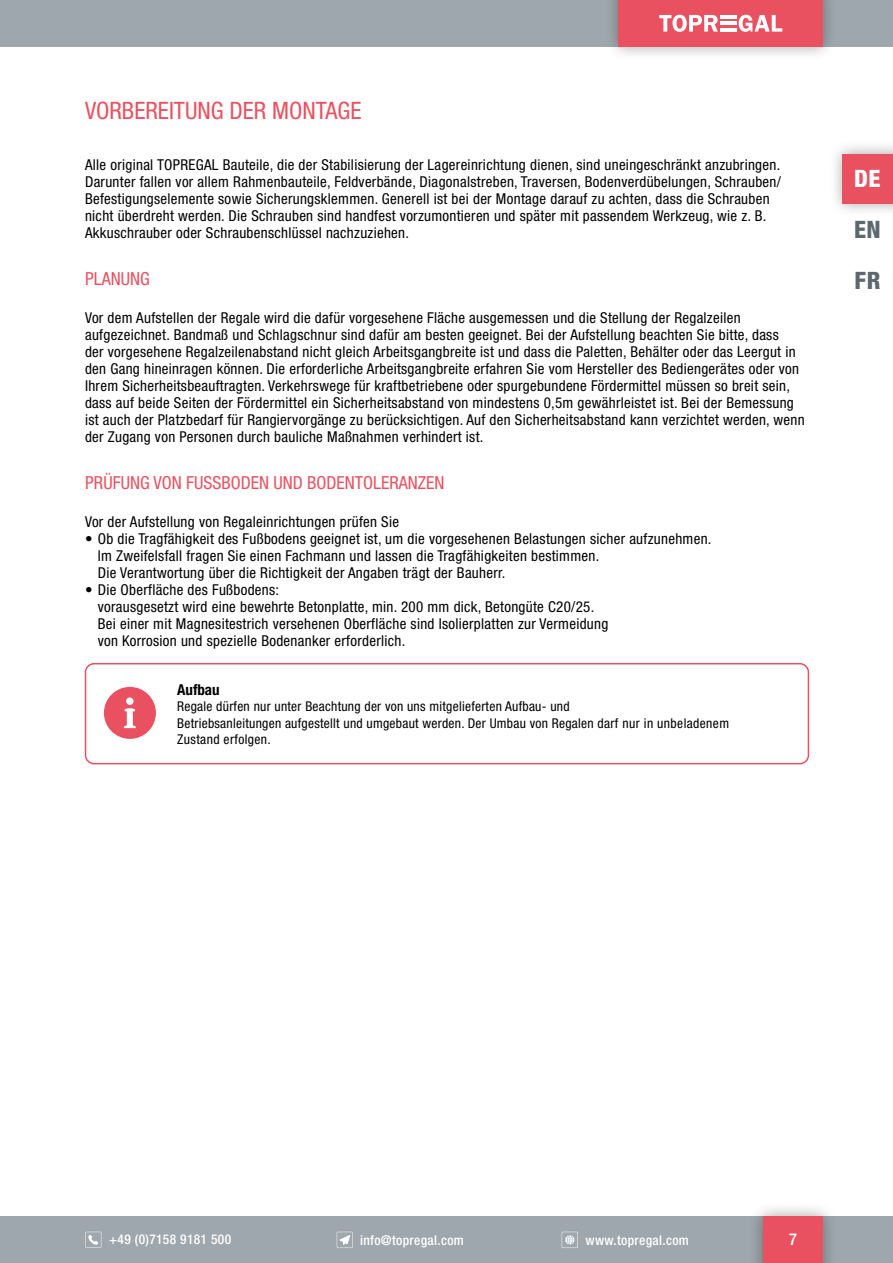
<style>
.page{position:relative;width:893px;height:1263px;background:#fff}
.page>*{position:absolute;margin:0;border:0;box-sizing:border-box;transform-origin:0 0}
.t1{font:condensed 24px "Helvetica Neue LT Pro";color:#ea5160}
.t2{font:800 condensed 24px/51px "Helvetica Neue LT Pro";color:#5c686e}
.t3{font:800 condensed 24px "Helvetica Neue LT Pro";color:#fff}
.t4{font:condensed 18px "Helvetica Neue LT Pro";color:#ea5160}
.t5{font:500 condensed 16.5px "Helvetica Neue LT Pro";color:#fff}
.t6{font:condensed 15px/17px "Helvetica Neue LT Pro";letter-spacing:.02em;color:#000}
.t7{font:700 condensed 15px "Helvetica Neue LT Pro";color:#000}
.t8{font:condensed 13.5px/16.5px "Helvetica Neue LT Pro";letter-spacing:.02em;color:#000}
.t9{font:500 condensed 13.5px "Helvetica Neue LT Pro";letter-spacing:.025em;color:#fff}
</style>
<div class="page">
<div style="left:0;top:1216px;width:893px;height:47px;background:#9ea7ad"></div>
<svg style="left:562px;top:1232px;width:16px;height:16px"></svg>
<svg style="left:337px;top:1232px;width:16px;height:16px"></svg>
<svg style="left:85px;top:1232px;width:16px;height:16px"></svg>
<div style="left:0;top:0;width:893px;height:47px;background:#9ea7ad"></div>
<div style="left:604px;top:0;width:233px;height:61px;background:#000;opacity:.35"></div>
<div style="left:619px;top:0;width:204px;height:47px;background:#ea5160"></div>
<div style="left:749px;top:1202px;width:88px;height:61px;background:#000;opacity:.35"></div>
<div style="left:763px;top:1216px;width:60px;height:47px;background:#ea5160"></div>
<div style="left:829px;top:139px;width:64px;height:78px;background:#000;opacity:.35"></div>
<div style="left:843px;top:154px;width:50px;height:49px;background:#ea5160"></div>
<svg style="left:659px;top:15px;width:59px;height:17px"></svg>
<svg style="left:739px;top:15px;width:43px;height:17px"></svg>
<hr style="left:720px;top:15px;width:16px;height:3px;background:#fff">
<hr style="left:720px;top:22px;width:16px;height:3px;background:#fff">
<hr style="left:720px;top:28px;width:16px;height:4px;background:#fff">
<div style="left:85px;top:663px;width:724px;height:101px;border:2px solid #ea5160;border-radius:9px"></div>
<svg style="left:104px;top:687px;width:52px;height:52px"></svg>
<h1 class="t1" style="left:85px;top:96px;width:278px">VORBEREITUNG DER MONTAGE</h1>
<p class="t6" style="left:85px;top:156px;width:697px">Alle original TOPREGAL Bauteile, die der Stabilisierung der Lagereinrichtung dienen, sind uneingeschränkt anzubringen.<br>Darunter fallen vor allem Rahmenbauteile, Feldverbände, Diagonalstreben, Traversen, Bodenverdübelungen, Schrauben/ Befestigungselemente sowie Sicherungsklemmen. Generell ist bei der Montage darauf zu achten, dass die Schrauben nicht überdreht werden. Die Schrauben sind handfest vorzumontieren und später mit passendem Werkzeug, wie z. B.<br>Akkuschrauber oder Schraubenschlüssel nachzuziehen.</p>
<p class="t4" style="left:85px;top:268px;width:66px">PLANUNG</p>
<p class="t6" style="left:85px;top:309px;width:721px">Vor dem Aufstellen der Regale wird die dafür vorgesehene Fläche ausgemessen und die Stellung der Regalzeilen aufgezeichnet. Bandmaß und Schlagschnur sind dafür am besten geeignet. Bei der Aufstellung beachten Sie bitte, dass<br>der vorgesehene Regalzeilenabstand nicht gleich Arbeitsgangbreite ist und dass die Paletten, Behälter oder das Leergut in den Gang hineinragen können. Die erforderliche Arbeitsgangbreite erfahren Sie vom Hersteller des Bediengerätes oder von Ihrem Sicherheitsbeauftragten. Verkehrswege für kraftbetriebene oder spurgebundene Fördermittel müssen so breit sein, dass auf beide Seiten der Fördermittel ein Sicherheitsabstand von mindestens 0,5m gewährleistet ist. Bei der Bemessung ist auch der Platzbedarf für Rangiervorgänge zu berücksichtigen. Auf den Sicherheitsabstand kann verzichtet werden, wenn der Zugang von Personen durch bauliche Maßnahmen verhindert ist.</p>
<p class="t4" style="left:85px;top:472px;width:361px">PRÜFUNG VON FUSSBODEN UND BODENTOLERANZEN</p>
<p class="t6" style="left:85px;top:513px;width:316px">Vor der Aufstellung von Regaleinrichtungen prüfen Sie</p>
<p class="t6" style="left:98px;top:530px;width:615px;text-indent:-13px">• Ob die Tragfähigkeit des Fußbodens geeignet ist, um die vorgesehenen Belastungen sicher aufzunehmen.<br>Im Zweifelsfall fragen Sie einen Fachmann und lassen die Tragfähigkeiten bestimmen.<br>Die Verantwortung über die Richtigkeit der Angaben trägt der Bauherr.</p>
<p class="t6" style="left:98px;top:581px;width:512px;text-indent:-13px">• Die Oberfläche des Fußbodens:<br>vorausgesetzt wird eine bewehrte Betonplatte, min. 200 mm dick, Betongüte C20/25.<br>Bei einer mit Magnesitestrich versehenen Oberfläche sind Isolierplatten zur Vermeidung von Korrosion und spezielle Bodenanker erforderlich.</p>
<p class="t7" style="left:177px;top:680px;width:44px">Aufbau</p>
<p class="t8" style="left:177px;top:698px;width:553px">Regale dürfen nur unter Beachtung der von uns mitgelieferten Aufbau- und<br>Betriebsanleitungen aufgestellt und umgebaut werden. Der Umbau von Regalen darf nur in unbeladenem<br>Zustand erfolgen.</p>
<h1 class="t3" style="left:854px;top:164px;width:28px">DE</h1>
<h1 class="t2" style="left:854px;top:204px;width:28px">EN<br>FR</h1>
<p class="t9" style="left:109px;top:1231px;width:123px">+49 (0)7158 9181 500</p>
<p class="t9" style="left:360px;top:1232px;width:105px">info@topregal.com</p>
<p class="t9" style="left:585px;top:1232px;width:105px">www.topregal.com</p>
<p class="t5" style="left:789px;top:1229px;width:9px">7</p>
</div>
